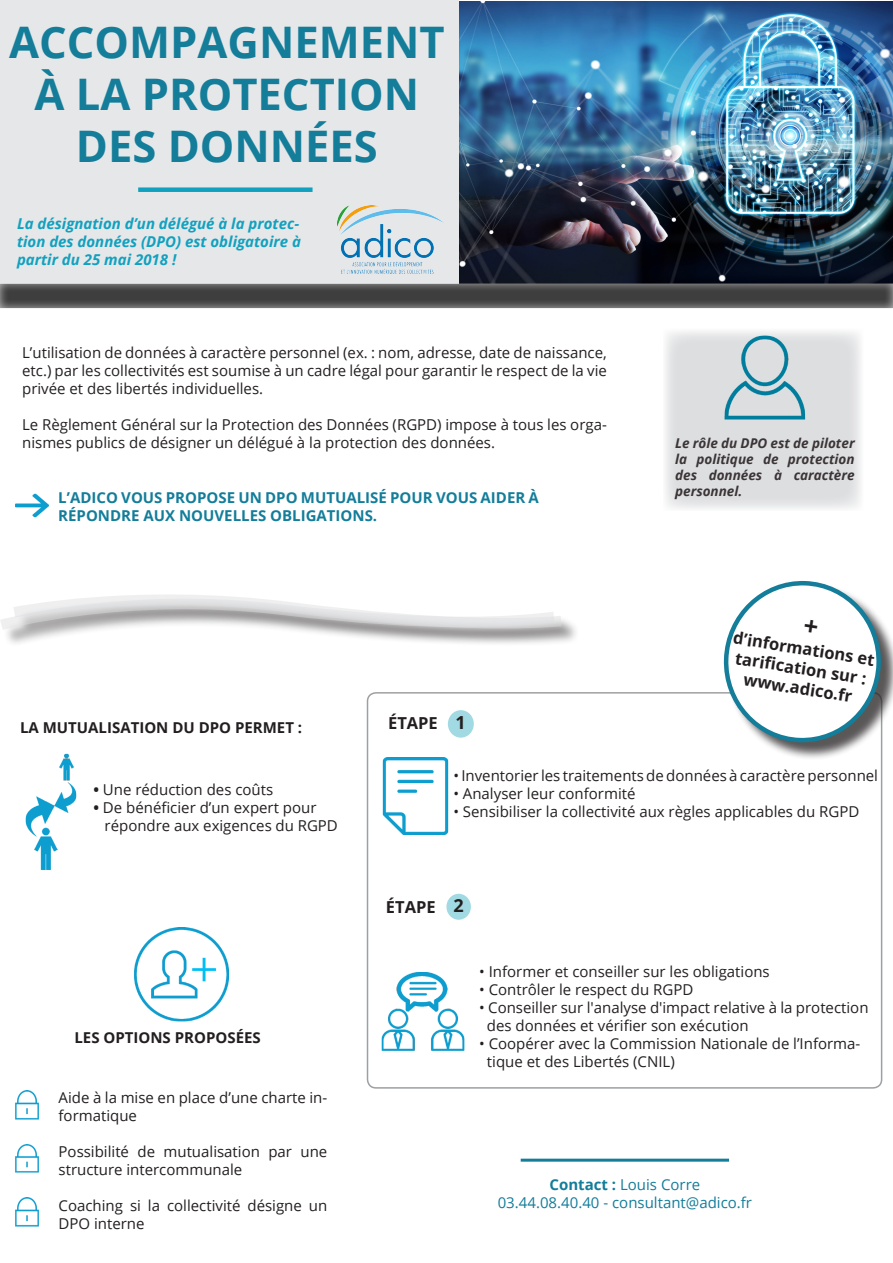
<style>
.page{position:relative;width:893px;height:1263px;background:#fff}
.page>*{position:absolute;margin:0;border:0;box-sizing:border-box;transform-origin:0 0}
.t1{font:700 43.5px/52.2px "Open Sans";color:#137d9a;text-align:center}
.t2{font:700 18px "Open Sans";color:#231f20}
.t3{font:700 16.5px "Open Sans";color:#231f20}
.t4{font:15px/18px "Open Sans";color:#231f20}
.t5{font:italic 700 15px/18px "Open Sans";color:#11a1bf}
.t6{font:700 15px/18px "Open Sans";color:#137d9a}
.t7{font:15px "Open Sans";color:#137d9a}
.t8{font:700 15px "Open Sans";color:#231f20}
.t9{font:italic 700 13.5px/16.2px "Open Sans";color:#231f20;text-align:justify}
.s1{font-weight:700}
</style>
<div class="page">
<div style="left:1px;top:1px;width:457px;height:282px;background:#e6e7e9"></div>
<div style="left:0;top:0;width:459px;height:283px;border:2px solid #e6e7e9"></div>
<div style="left:138px;top:187px;width:175px;height:5px;background:#11a1bf"></div>
<div style="left:662px;top:328px;width:202px;height:185px;background:#fff;opacity:.75"></div>
<img style="left:709px;top:328px;width:112px;height:97px">
<div style="left:3px;top:597px;width:576px;height:50px;background:#231f20;opacity:.75"></div>
<svg style="left:0;top:595px;width:563px;height:45px"></svg>
<img style="left:25px;top:753px;width:52px;height:117px">
<img style="left:15px;top:493px;width:34px;height:25px">
<img style="left:134px;top:927px;width:95px;height:94px">
<img style="left:15px;top:1090px;width:24px;height:29px">
<img style="left:15px;top:1144px;width:24px;height:29px">
<img style="left:15px;top:1198px;width:24px;height:28px">
<div style="left:367px;top:692px;width:515px;height:397px;border:2px solid #9d9fa2;border-radius:9px"></div>
<img style="left:382px;top:757px;width:67px;height:78px">
<div style="left:449px;top:711px;width:24px;height:26px;background:#a1dae2;border-radius:50%"></div>
<div style="left:448px;top:710px;width:26px;height:28px;border:2px solid #a1dae2;border-radius:50%"></div>
<div style="left:446px;top:894px;width:25px;height:26px;background:#a1dae2;border-radius:50%"></div>
<img style="left:381px;top:972px;width:84px;height:79px">
<div style="left:727px;top:583px;width:166px;height:178px;background:#231f20;opacity:.75"></div>
<hr style="left:521px;top:1159px;width:208px;height:3px;background:#137d9a">
<img style="left:459px;top:1px;width:434px;height:280px">
<div style="left:0;top:281px;width:893px;height:28px;background:#fff;opacity:.75"></div>
<img style="left:338px;top:205px;width:106px;height:69px">
<svg style="left:720px;top:580px;width:165px;height:165px"></svg>
<p class="t1" style="left:9px;top:15px;width:437px">ACCOMPAGNEMENT<br>À LA PROTECTION<br>DES DONNÉES</p>
<p class="t5" style="left:17px;top:215px;width:285px">La désignation d’un délégué à la protec&shy;tion des données (DPO) est obligatoire à partir du 25 mai 2018 !</p>
<p class="t4" style="left:22px;top:343px;width:586px;text-align:justify">L’utilisation de données à caractère personnel (ex. : nom, adresse, date de naissance, etc.) par les collectivités est soumise à un cadre légal pour garantir le respect de la vie privée et des libertés individuelles.</p>
<p class="t4" style="left:22px;top:415px;width:586px">Le Règlement Général sur la Protection des Données (RGPD) impose à tous les orga&shy;nismes publics de désigner un délégué à la protection des données.</p>
<p class="t6" style="left:58px;top:488px;width:482px">L’ADICO VOUS PROPOSE UN DPO MUTUALISÉ POUR VOUS AIDER À<br>RÉPONDRE AUX NOUVELLES OBLIGATIONS.</p>
<p class="t8" style="left:20px;top:716px;width:284px">LA MUTUALISATION DU DPO PERMET :</p>
<p class="t3" style="left:388px;top:712px;width:51px">ÉTAPE</p>
<p class="t2" style="left:455px;top:710px;width:12px">1</p>
<p class="t9" style="left:675px;top:434px;width:181px">Le rôle du DPO est de piloter la politique de protection des données à caractère personnel.</p>
<p class="t3" style="left:735px;top:626px;width:144px;rotate:9deg">d’informations et</p>
<p class="t3" style="left:737px;top:646px;width:134px;rotate:9deg">tarifi cation sur :</p>
<p class="t3" style="left:745px;top:668px;width:111px;rotate:9deg">www.adico.fr</p>
<p class="t4" style="left:93px;top:780px;width:181px"><span class="s1">•</span> Une réduction des coûts</p>
<p class="t4" style="left:93px;top:798px;width:225px"><span class="s1">•</span> De bénéficier d’un expert pour</p>
<p class="t4" style="left:105px;top:816px;width:235px">répondre aux exigences du RGPD</p>
<p class="t8" style="left:74px;top:1027px;width:188px">LES OPTIONS PROPOSÉES</p>
<p class="t4" style="left:59px;top:1088px;width:270px">Aide à la mise en place d’une charte in&shy;formatique</p>
<p class="t4" style="left:59px;top:1142px;width:270px">Possibilité de mutualisation par une structure intercommunale</p>
<p class="t4" style="left:59px;top:1196px;width:270px">Coaching si la collectivité désigne un<br>DPO interne</p>
<p class="t4" style="left:453px;top:766px;width:426px">• Inventorier les traitements de données à caractère personnel</p>
<p class="t4" style="left:453px;top:784px;width:184px">• Analyser leur conformité</p>
<p class="t4" style="left:453px;top:802px;width:407px">• Sensibiliser la collectivité aux règles applicables du RGPD</p>
<p class="t3" style="left:386px;top:895px;width:51px">ÉTAPE</p>
<p class="t2" style="left:453px;top:893px;width:12px">2</p>
<p class="t4" style="left:479px;top:962px;width:292px">• Informer et conseiller sur les obligations</p>
<p class="t4" style="left:479px;top:980px;width:216px">• Contrôler le respect du RGPD</p>
<p class="t4" style="left:479px;top:998px;width:391px">• Conseiller sur l'analyse d'impact relative à la protection</p>
<p class="t4" style="left:487px;top:1016px;width:263px">des données et vérifier son exécution</p>
<p class="t4" style="left:479px;top:1034px;width:383px">• Coopérer avec la Commission Nationale de l’Informa-</p>
<p class="t4" style="left:487px;top:1052px;width:189px">tique et des Libertés (CNIL)</p>
<p class="t7" style="left:549px;top:1174px;width:152px"><span class="s1">Contact :</span> Louis Corre</p>
<p class="t7" style="left:498px;top:1192px;width:256px">03.44.08.40.40 - consultant@adico.fr</p>
</div>
